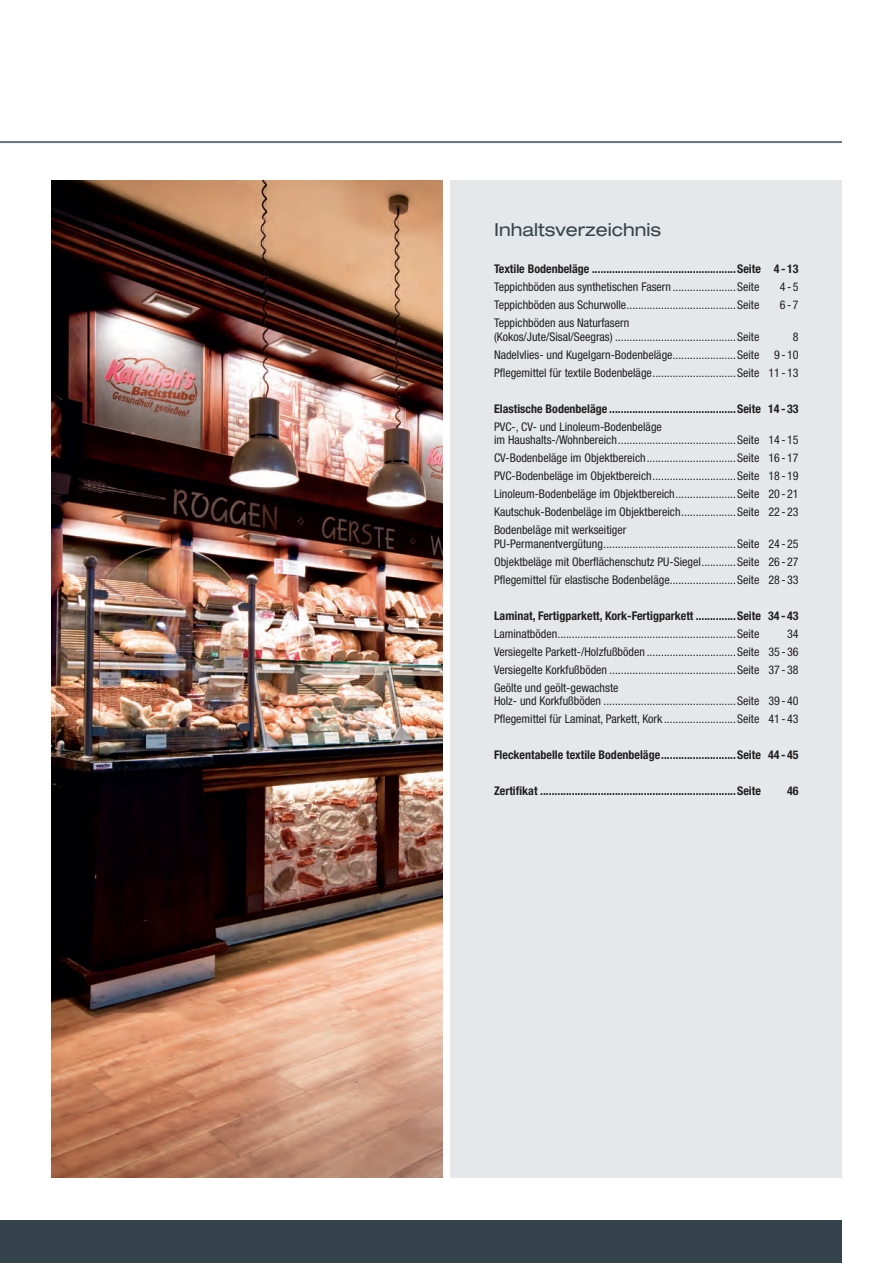
<style>
.page{position:relative;width:893px;height:1263px;background:#fff}
.page>*{position:absolute;margin:0;border:0;box-sizing:border-box;transform-origin:0 0}
.t1{font:expanded 18px "Helvetica Neue LT Pro";color:#35434c}
.t2{font:condensed 12px/18px "Helvetica Neue LT Pro";color:#231f20;text-align:justify}
.t3{font:700 condensed 12px "Helvetica Neue LT Pro";color:#231f20}
</style>
<div class="page">
<hr style="left:0;top:141px;width:842px;height:2px;background:#6a7982">
<div style="left:0;top:1220px;width:842px;height:43px;background:#35434c"></div>
<div style="left:451px;top:181px;width:391px;height:997px;background:#e4e8eb"></div>
<img style="left:51px;top:181px;width:391px;height:997px">
<h1 class="t1" style="left:494px;top:218px;width:169px">Inhaltsverzeichnis</h1>
<p class="t3" style="left:494px;top:262px;width:306px">Textile Bodenbeläge ..................................................Seite 4 - 13</p>
<p class="t2" style="left:494px;top:278px;width:267px">Teppichböden aus synthetischen Fasern ......................Seite</p>
<p class="t2" style="left:780px;top:278px;width:20px">4-5</p>
<p class="t2" style="left:494px;top:296px;width:267px">Teppichböden aus Schurwolle......................................Seite</p>
<p class="t2" style="left:780px;top:296px;width:20px">6-7</p>
<p class="t2" style="left:494px;top:316px;width:267px;line-height:13.5px">Teppichböden aus Naturfasern<br>(Kokos/Jute/Sisal/Seegras) ..........................................Seite</p>
<p class="t2" style="left:494px;top:327px;width:306px;text-indent:299px">8<br>Nadelvlies- und Kugelgarn-Bodenbeläge......................Seite 9 - 10<br>Pflegemittel für textile Bodenbeläge.............................Seite 11 - 13</p>
<p class="t3" style="left:494px;top:401px;width:306px">Elastische Bodenbeläge ............................................Seite 14 - 33</p>
<p class="t2" style="left:494px;top:419px;width:306px;line-height:13.5px">PVC-, CV- und Linoleum-Bodenbeläge<br>im Haushalts-/Wohnbereich.........................................Seite 14 - 15</p>
<p class="t2" style="left:494px;top:449px;width:306px">CV-Bodenbeläge im Objektbereich...............................Seite 16 - 17<br>PVC-Bodenbeläge im Objektbereich.............................Seite 18 - 19<br>Linoleum-Bodenbeläge im Objektbereich.....................Seite 20 - 21<br>Kautschuk-Bodenbeläge im Objektbereich...................Seite 22 - 23<br>Bodenbeläge mit werkseitiger</p>
<p class="t2" style="left:494px;top:534px;width:306px">PU-Permanentvergütung..............................................Seite 24 - 25<br>Objektbeläge mit Oberflächenschutz PU-Siegel............Seite 26 - 27<br>Pflegemittel für elastische Bodenbeläge.......................Seite 28 - 33</p>
<p class="t3" style="left:494px;top:608px;width:306px">Laminat, Fertigparkett, Kork-Fertigparkett ..............Seite 34 - 43</p>
<p class="t2" style="left:494px;top:624px;width:267px">Laminatböden..............................................................Seite</p>
<p class="t2" style="left:494px;top:624px;width:306px;text-indent:293px">34<br>Versiegelte Parkett-/Holzfußböden ...............................Seite 35 - 36<br>Versiegelte Korkfußböden ............................................Seite 37 - 38<br>Geölte und geölt-gewachste</p>
<p class="t2" style="left:494px;top:692px;width:306px">Holz- und Korkfußböden ..............................................Seite 39 - 40<br>Pflegemittel für Laminat, Parkett, Kork .........................Seite 41 - 43</p>
<p class="t3" style="left:494px;top:748px;width:306px">Fleckentabelle textile Bodenbeläge..........................Seite 44 - 45</p>
<p class="t3" style="left:494px;top:784px;width:268px">Zertifikat ....................................................................Seite</p>
<p class="t3" style="left:787px;top:784px;width:13px">46</p>
</div>
